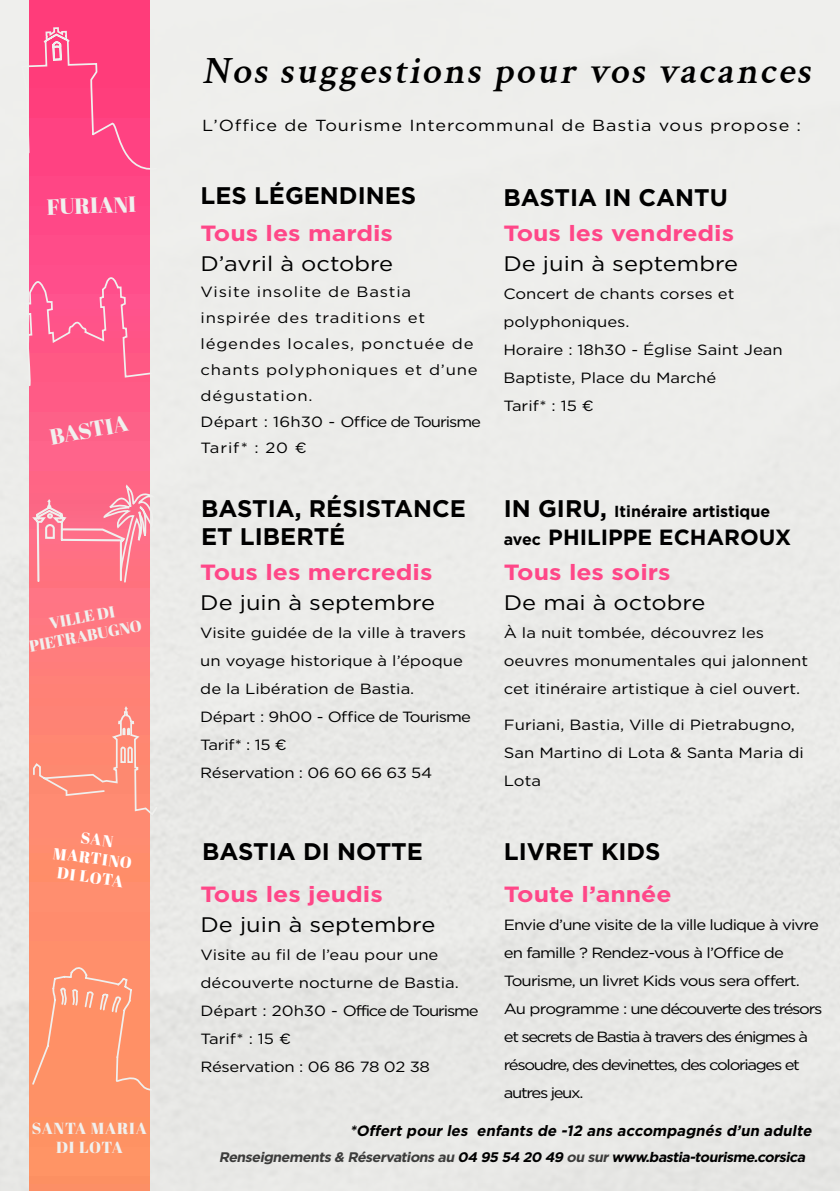
<style>
.page{position:relative;width:840px;height:1191px;background:#fff}
.page>*{position:absolute;margin:0;border:0;box-sizing:border-box;transform-origin:0 0}
.t1{font:italic 600 38px "Crimson Text";color:#000}
.t2{font:700 24px/28px "Gotham";color:#000}
.t3{font:700 22px "Gotham";color:#ff4788;scale:1.12 1}
.t4{font:700 22px "Gotham";color:#000}
.t5{font:22px "Abril Fatface";color:#f0f0ee}
.t6{font:21px "Gotham";color:#000;scale:1.12 1}
.t7{font:16px "Gotham";letter-spacing:.05em;color:#000;scale:1.12 1}
.t8{font:16px/19.2px "Abril Fatface";letter-spacing:.05em;color:#f0f0ee;text-align:center}
.t9{font:700 16px "Gotham";color:#000}
.t10{font:16px/19.2px "Abril Fatface";color:#fff;text-align:center}
.t11{font:italic 700 15px "Gotham";color:#000}
.t12{font:14.8px/28px "Gotham";color:#000;scale:1.12 1}
.t13{font:14.8px/28px "Gotham";letter-spacing:-.08em;color:#000;scale:1.12 1}
.t14{font:14.8px/26px "Gotham";letter-spacing:.05em;color:#000;scale:1.12 1}
.t15{font:italic 700 13.8px "Gotham";color:#000}
.s1{font-size:24px}
.s2{font-size:16px}
.s3{color:#3c3c3b}
</style>
<div class="page">
<div style="left:0;top:0;width:839px;height:1191px;background:#ebebe9"></div>
<img style="left:30px;top:174px;width:119px;height:1017px">
<svg style="left:25px;top:276px;width:128px;height:146px;background:#fd628f"></svg>
<svg style="left:20px;top:0;width:138px;height:174px;background:#fc5b8f"></svg>
<svg style="left:30px;top:483px;width:126px;height:100px;background:#fb8296"></svg>
<svg style="left:32px;top:707px;width:127px;height:110px;background:#fb9481"></svg>
<svg style="left:31px;top:960px;width:122px;height:131px;background:#fd9772"></svg>
<h3 class="t5" style="left:46px;top:192px;width:91px;rotate:-2deg">FURIANI</h3>
<h3 class="t5" style="left:47px;top:422px;width:81px;rotate:-11deg">BASTIA</h3>
<p class="t8" style="left:24px;top:618px;width:115px;rotate:-11deg">VILLE DI<br>PIETRABUGNO</p>
<p class="t10" style="left:57px;top:824px;width:81px;rotate:7deg">SAN<br>MARTINO<br>DI LOTA</p>
<p class="t8" style="left:32px;top:1118px;width:116px">SANTA MARIA<br>DI LOTA</p>
<h1 class="t1" style="left:202px;top:43px;width:617px">Nos suggestions pour vos vacances</h1>
<p class="t7" style="left:202px;top:115px;width:536px">L’Office de Tourisme Intercommunal de Bastia vous propose :</p>
<h2 class="t2" style="left:200px;top:181px;width:217px">LES LÉGENDINES</h2>
<h3 class="t3" style="left:200px;top:221px;width:173px">Tous les mardis</h3>
<h3 class="t6" style="left:200px;top:250px;width:173px">D’avril à octobre</h3>
<p class="t14" style="left:200px;top:279px;width:252px">Visite insolite de Bastia inspirée des traditions et légendes locales, ponctuée de chants polyphoniques et d’une dégustation.<br>Départ : 16h30 - Office de Tourisme<br>Tarif* : 20 €</p>
<h2 class="t2" style="left:201px;top:494px;width:266px">BASTIA, RÉSISTANCE<br>ET LIBERTÉ</h2>
<h3 class="t3" style="left:200px;top:559px;width:209px">Tous les mercredis</h3>
<h3 class="t6" style="left:200px;top:589px;width:211px">De juin à septembre</h3>
<p class="t12" style="left:200px;top:618px;width:243px">Visite guidée de la ville à travers un voyage historique à l’époque de la Libération de Bastia.<br>Départ : 9h00 - Office de Tourisme<br>Tarif* : 15 €<br>Réservation : 06 60 66 63 54</p>
<h2 class="t2" style="left:202px;top:837px;width:222px">BASTIA DI NOTTE</h2>
<h3 class="t3" style="left:200px;top:881px;width:164px">Tous les jeudis</h3>
<h3 class="t6" style="left:200px;top:910px;width:211px">De juin à septembre</h3>
<p class="t12" style="left:200px;top:940px;width:250px">Visite au fil de l’eau pour une découverte nocturne de Bastia.<br>Départ : 20h30 - Office de Tourisme<br>Tarif* : 15 €<br>Réservation : 06 86 78 02 38</p>
<h2 class="t2" style="left:503px;top:182px;width:226px">BASTIA IN CANTU</h2>
<h3 class="t3" style="left:503px;top:221px;width:207px">Tous les vendredis</h3>
<h3 class="t6" style="left:503px;top:250px;width:211px">De juin à septembre</h3>
<p class="t12" style="left:503px;top:280px;width:251px">Concert de chants corses et polyphoniques.<br>Horaire : 18h30 - Église Saint Jean<br>Baptiste, Place du Marché<br>Tarif* : 15 €</p>
<p class="t9" style="left:503px;top:502px;width:268px"><span class="s1">IN GIRU,</span> Itinéraire artistique</p>
<h3 class="t4" style="left:503px;top:524px;width:289px"><span class="s2">avec</span> PHILIPPE ECHAROUX</h3>
<h3 class="t3" style="left:503px;top:559px;width:150px">Tous les soirs</h3>
<h3 class="t6" style="left:503px;top:589px;width:181px">De mai à octobre</h3>
<p class="t12" style="left:503px;top:618px;width:273px">À la nuit tombée, découvrez les oeuvres monumentales qui jalonnent cet itinéraire artistique à ciel ouvert.</p>
<p class="t12" style="left:503px;top:710px;width:269px">Furiani, Bastia, Ville di Pietrabugno,<br>San Martino di Lota &amp; Santa Maria di<br>Lota</p>
<h2 class="t2" style="left:503px;top:837px;width:158px">LIVRET KIDS</h2>
<h3 class="t3" style="left:503px;top:881px;width:151px">Toute l’année</h3>
<p class="t13" style="left:503px;top:910px;width:286px">Envie d’une visite de la ville ludique à vivre en famille ? Rendez-vous à l’Office de Tourisme, un livret Kids vous sera offert.<br>Au programme : une découverte des trésors et secrets de Bastia à travers des énigmes à résoudre, des devinettes, des coloriages et autres jeux.</p>
<p class="t11" style="left:349px;top:1121px;width:466px">*Offert pour les enfants de -12 ans accompagnés d’un adulte</p>
<p class="t15" style="left:219px;top:1149px;width:590px"><span class="s3">Renseignements &amp; Réservations au</span> 04 95 54 20 49 <span class="s3">ou sur</span>www.bastia-tourisme.corsica</p>
</div>
